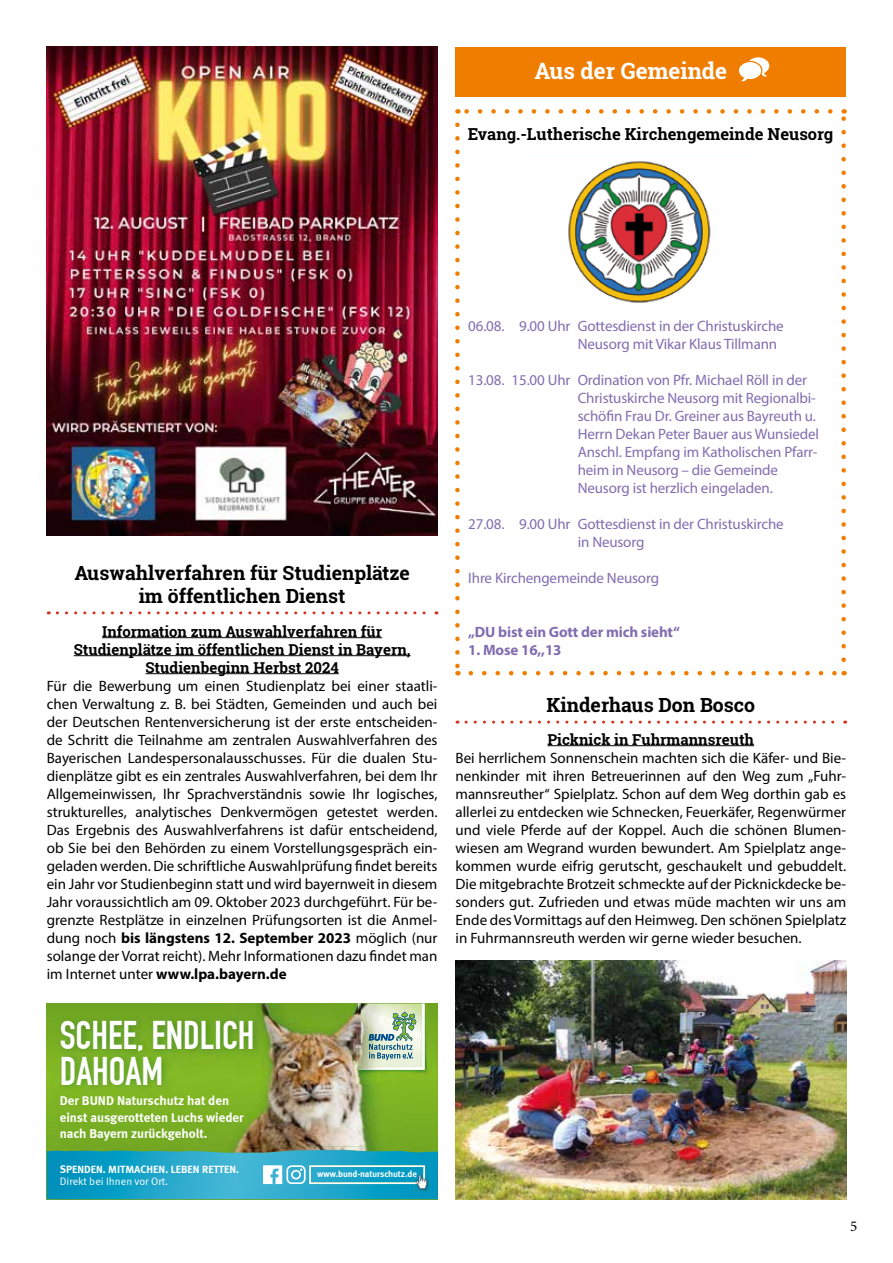
<style>
.page{position:relative;width:893px;height:1263px;background:#fff}
.page>*{position:absolute;margin:0;border:0;box-sizing:border-box;transform-origin:0 0}
.t1{font:39.15px/35.5px "DIN Engschrift";color:#fff}
.t2{font:700 22.5px "Roboto Slab";color:#fff}
.t3{font:700 19.5px/23.4px "Roboto Slab";color:#000;text-align:center}
.t4{font:700 16.5px "Roboto Slab";color:#000}
.t5{font:15px/18px "Myriad Pro";color:#000;text-align:justify}
.t6{font:15px/18px "Myriad Pro";letter-spacing:-.01em;color:#816daf}
.t7{font:700 15px/18px "Roboto Slab";color:#000;text-align:center}
.t8{font:700 15px "Myriad Pro";letter-spacing:-.01em;color:#816daf}
.t9{font:15px "Minion Pro";color:#000}
.t10{font:13.05px/16.2px "Meta Bold LF";color:#fff}
.t11{font:10.8px "Meta Bold LF";color:#fff}
.t12{font:10.8px "Meta Normal LF";color:#fff}
.t13{font:9px "Meta Bold LF";letter-spacing:-.005em;color:#fff}
.s1{font-weight:700}
</style>
<div class="page">
<svg style="left:471px;top:671px;width:366px;height:4px"></svg>
<svg style="left:464px;top:109px;width:366px;height:5px"></svg>
<svg style="left:455px;top:125px;width:5px;height:550px"></svg>
<svg style="left:841px;top:109px;width:5px;height:551px"></svg>
<img style="left:568px;top:161px;width:143px;height:142px">
<div style="left:455px;top:47px;width:391px;height:49px;background:#ef7d00"></div>
<svg style="left:739px;top:57px;width:30px;height:25px"></svg>
<svg style="left:466px;top:721px;width:380px;height:3px"></svg>
<hr style="left:547px;top:745px;width:207px;height:1px;background:#000">
<img style="left:47px;top:47px;width:390px;height:488px">
<img style="left:47px;top:1003px;width:391px;height:196px">
<svg style="left:57px;top:611px;width:380px;height:3px"></svg>
<hr style="left:102px;top:637px;width:280px;height:1px;background:#000">
<hr style="left:74px;top:655px;width:337px;height:1px;background:#000">
<hr style="left:145px;top:673px;width:194px;height:1px;background:#000">
<img style="left:455px;top:961px;width:391px;height:238px">
<h2 class="t2" style="left:534px;top:55px;width:194px">Aus der Gemeinde</h2>
<p class="t4" style="left:468px;top:123px;width:367px">Evang.-Lutherische Kirchengemeinde Neusorg</p>
<h3 class="t3" style="left:74px;top:560px;width:337px">Auswahlverfahren für Studienplätze im öffentlichen Dienst</h3>
<p class="t7" style="left:74px;top:622px;width:338px">Information zum Auswahlverfahren für<br>Studienplätze im öffentlichen Dienst in Bayern,<br>Studienbeginn Herbst 2024</p>
<p class="t5" style="left:47px;top:676px;width:392px">Für die Bewerbung um einen Studienplatz bei einer staatli&shy;chen Verwaltung z. B. bei Städten, Gemeinden und auch bei der Deutschen Rentenversicherung ist der erste entscheiden&shy;de Schritt die Teilnahme am zentralen Auswahlverfahren des Bayerischen Landespersonalausschusses. Für die dualen Stu&shy;dienplätze gibt es ein zentrales Auswahlverfahren, bei dem Ihr Allgemeinwissen, Ihr Sprachverständnis sowie Ihr logisches, strukturelles, analytisches Denkvermögen getestet werden.<br>Das Ergebnis des Auswahlverfahrens ist dafür entscheidend, ob Sie bei den Behörden zu einem Vorstellungsgespräch ein&shy;geladen werden. Die schriftliche Auswahlprüfung findet bereits ein Jahr vor Studienbeginn statt und wird bayernweit in diesem Jahr voraussichtlich am 09. Oktober 2023 durchgeführt. Für be&shy;grenzte Restplätze in einzelnen Prüfungsorten ist die Anmel&shy;dung noch <span class="s1">bis längstens 12. September 2023</span> möglich (nur solange der Vorrat reicht). Mehr Informationen dazu findet man im Internet unter <span class="s1">www.lpa.bayern.de</span></p>
<h1 class="t1" style="left:60px;top:1018px;width:196px">SCHEE, ENDLICH<br>DAHOAM</h1>
<p class="t10" style="left:60px;top:1093px;width:185px">Der BUND Naturschutz hat den einst ausgerotteten Luchs wieder nach Bayern zurückgeholt.</p>
<p class="t11" style="left:60px;top:1163px;width:181px">SPENDEN. MITMACHEN. LEBEN RETTEN.</p>
<p class="t12" style="left:60px;top:1175px;width:110px">Direkt bei Ihnen vor Ort.</p>
<p class="t13" style="left:317px;top:1169px;width:101px">www.bund-naturschutz.de</p>
<p class="t6" style="left:578px;top:316px;width:208px;text-indent:-110px">06.08. 9.00 Uhr Gottesdienst in der Christuskirche<br>Neusorg mit Vikar Klaus Tillmann</p>
<p class="t6" style="left:578px;top:370px;width:243px;text-indent:-110px">13.08. 15.00 Uhr Ordination von Pfr. Michael Röll in der Christuskirche Neusorg mit Regionalbi&shy;schöfin Frau Dr. Greiner aus Bayreuth u.<br>Herrn Dekan Peter Bauer aus Wunsiedel Anschl. Empfang im Katholischen Pfarr&shy;heim in Neusorg – die Gemeinde Neusorg ist herzlich eingeladen.</p>
<p class="t6" style="left:578px;top:514px;width:208px;text-indent:-110px">27.08. 9.00 Uhr Gottesdienst in der Christuskirche in Neusorg</p>
<p class="t6" style="left:468px;top:568px;width:192px">Ihre Kirchengemeinde Neusorg</p>
<p class="t8" style="left:468px;top:622px;width:213px">„DU bist ein Gott der mich sieht“</p>
<p class="t8" style="left:468px;top:640px;width:95px">1. Mose 16,,13</p>
<h3 class="t3" style="left:547px;top:693px;width:210px">Kinderhaus Don Bosco</h3>
<p class="t7" style="left:547px;top:730px;width:208px">Picknick in Fuhrmannsreuth</p>
<p class="t5" style="left:455px;top:748px;width:392px">Bei herrlichem Sonnenschein machten sich die Käfer- und Bie&shy;nenkinder mit ihren Betreuerinnen auf den Weg zum „Fuhr&shy;mannsreuther“ Spielplatz. Schon auf dem Weg dorthin gab es allerlei zu entdecken wie Schnecken, Feuerkäfer, Regenwürmer und viele Pferde auf der Koppel. Auch die schönen Blumen&shy;wiesen am Wegrand wurden bewundert. Am Spielplatz ange&shy;kommen wurde eifrig gerutscht, geschaukelt und gebuddelt.<br>Die mitgebrachte Brotzeit schmeckte auf der Picknickdecke be&shy;sonders gut. Zufrieden und etwas müde machten wir uns am Ende des Vormittags auf den Heimweg. Den schönen Spielplatz in Fuhrmannsreuth werden wir gerne wieder besuchen.</p>
<p class="t9" style="left:850px;top:1216px;width:9px">5</p>
</div>
